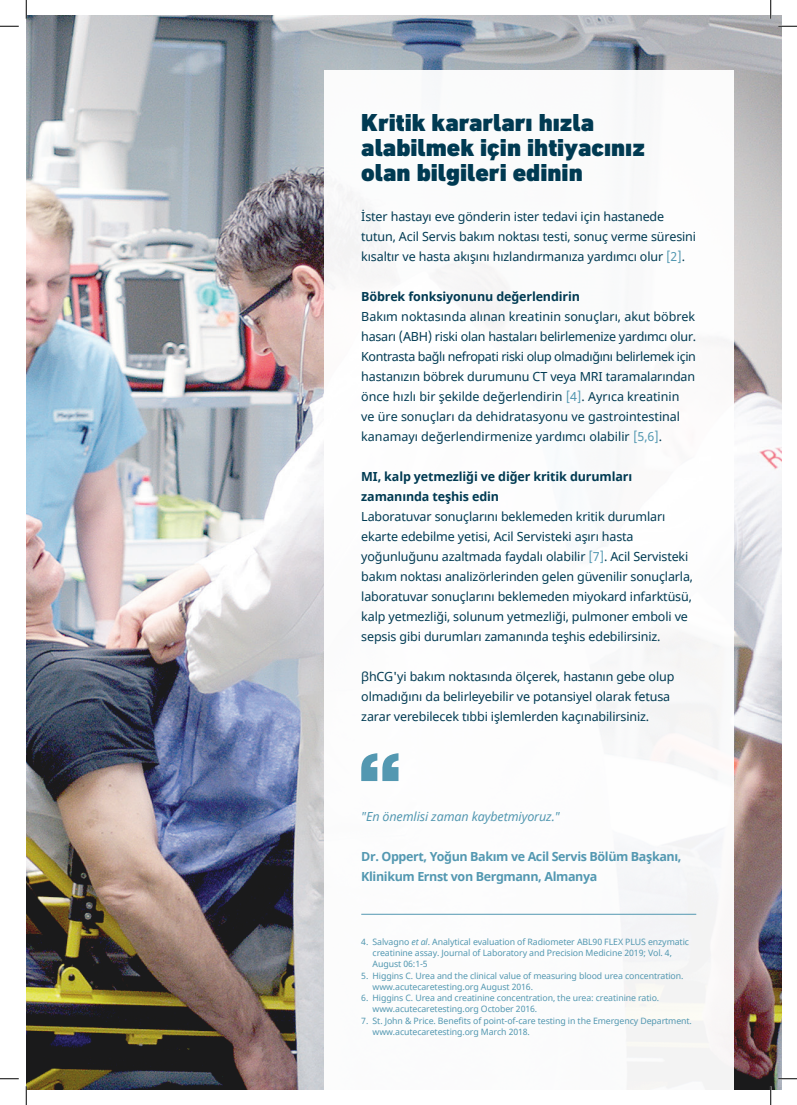
<style>
.page{position:relative;width:797px;height:1105px;background:#fff}
.page>*{position:absolute;margin:0;border:0;box-sizing:border-box;transform-origin:0 0}
.t1{font:900 25px/25px "DIN Next LT Pro";color:#003a52}
.t2{font:12.5px/20px "Noto Sans";letter-spacing:-.01em;color:#003a52}
.t3{font:700 12.5px/20px "Noto Sans";letter-spacing:-.01em;color:#003a52}
.t4{font:700 12.5px/20px "Noto Sans";letter-spacing:-.03em;color:#5398b1}
.t5{font:italic 12.5px "Noto Sans";letter-spacing:-.01em;color:#5398b1}
.t6{font:8.75px/11.2px "Noto Sans";letter-spacing:-.01em;color:#5398b1}
.s1{color:#5398b1}
.s2{font-style:italic}
</style>
<div class="page">
<img style="left:26px;top:16px;width:755px;height:1073px">
<div style="left:324px;top:70px;width:409px;height:1019px;background:#fff"></div>
<svg style="left:361px;top:753px;width:37px;height:28px"></svg>
<hr style="left:361px;top:914px;width:335px;height:1px;background:#5398b1">
<svg style="left:0;top:25px;width:19px;height:2px"></svg>
<svg style="left:778px;top:25px;width:19px;height:2px"></svg>
<svg style="left:0;top:1078px;width:19px;height:1px"></svg>
<svg style="left:778px;top:1078px;width:19px;height:1px"></svg>
<svg style="left:25px;top:0;width:2px;height:19px"></svg>
<svg style="left:25px;top:1086px;width:2px;height:19px"></svg>
<svg style="left:770px;top:0;width:1px;height:19px"></svg>
<svg style="left:770px;top:1086px;width:1px;height:19px"></svg>
<h1 class="t1" style="left:361px;top:110px;width:285px">Kritik kararları hızla alabilmek için ihtiyacınız olan bilgileri edinin</h1>
<p class="t2" style="left:361px;top:207px;width:336px">İster hastayı eve gönderin ister tedavi için hastanede tutun, Acil Servis bakım noktası testi, sonuç verme süresini kısaltır ve hasta akışını hızlandırmanıza yardımcı olur <span class="s1">[2]</span>.</p>
<p class="t3" style="left:361px;top:287px;width:220px">Böbrek fonksiyonunu değerlendirin</p>
<p class="t2" style="left:361px;top:307px;width:336px">Bakım noktasında alınan kreatinin sonuçları, akut böbrek hasarı (ABH) riski olan hastaları belirlemenize yardımcı olur.<br>Kontrasta bağlı nefropati riski olup olmadığını belirlemek için hastanızın böbrek durumunu CT veya MRI taramalarından önce hızlı bir şekilde değerlendirin <span class="s1">[4]</span>. Ayrıca kreatinin<br>ve üre sonuçları da dehidratasyonu ve gastrointestinal kanamayı değerlendirmenize yardımcı olabilir <span class="s1">[5,6]</span>.</p>
<p class="t3" style="left:361px;top:467px;width:272px">MI, kalp yetmezliği ve diğer kritik durumları zamanında teşhis edin</p>
<p class="t2" style="left:361px;top:507px;width:333px">Laboratuvar sonuçlarını beklemeden kritik durumları ekarte edebilme yetisi, Acil Servisteki aşırı hasta yoğunluğunu azaltmada faydalı olabilir <span class="s1">[7]</span>. Acil Servisteki bakım noktası analizörlerinden gelen güvenilir sonuçlarla, laboratuvar sonuçlarını beklemeden miyokard infarktüsü, kalp yetmezliği, solunum yetmezliği, pulmoner emboli ve sepsis gibi durumları zamanında teşhis edebilirsiniz.</p>
<p class="t2" style="left:361px;top:667px;width:315px">βhCG'yi bakım noktasında ölçerek, hastanın gebe olup olmadığını da belirleyebilir ve potansiyel olarak fetusa zarar verebilecek tıbbi işlemlerden kaçınabilirsiniz.</p>
<p class="t5" style="left:361px;top:808px;width:200px">"En önemlisi zaman kaybetmiyoruz."</p>
<p class="t4" style="left:361px;top:847px;width:322px">Dr. Oppert, Yoğun Bakım ve Acil Servis Bölüm Başkanı,<br>Klinikum Ernst von Bergmann, Almanya</p>
<p class="t6" style="left:372px;top:936px;width:318px;text-indent:-11px">4. Salvagno <span class="s2">et al</span>. Analytical evaluation of Radiometer ABL90 FLEX PLUS enzymatic creatinine assay. Journal of Laboratory and Precision Medicine 2019; Vol. 4,<br>August 06:1-5</p>
<p class="t6" style="left:372px;top:970px;width:312px;text-indent:-11px">5. Higgins C. Urea and the clinical value of measuring blood urea concentration. www.acutecaretesting.org August 2016.</p>
<p class="t6" style="left:372px;top:993px;width:288px;text-indent:-11px">6. Higgins C. Urea and creatinine concentration, the urea: creatinine ratio. www.acutecaretesting.org October 2016.</p>
<p class="t6" style="left:372px;top:1015px;width:321px;text-indent:-11px">7. St. John &amp; Price. Benefits of point-of-care testing in the Emergency Department. www.acutecaretesting.org March 2018.</p>
</div>
